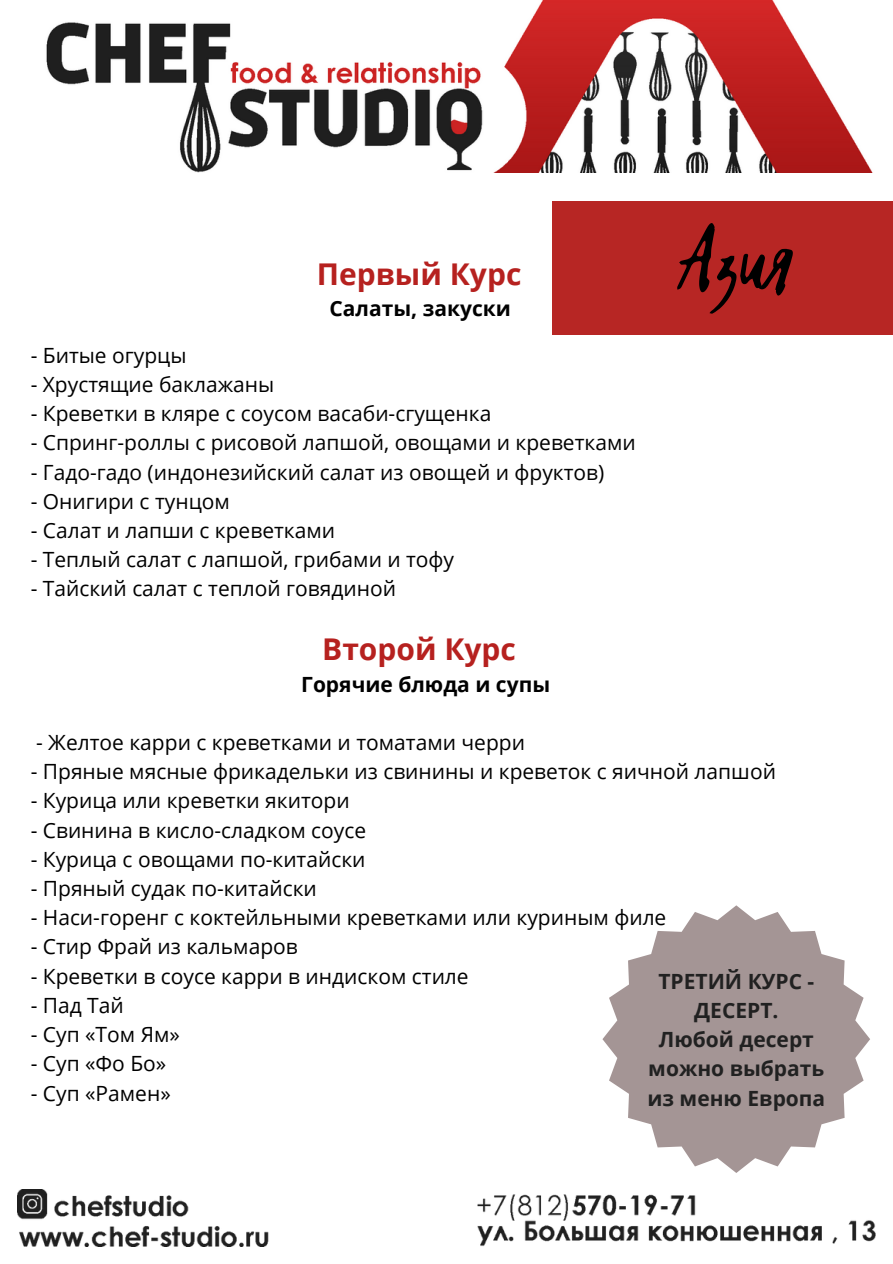
<style>
.page{position:relative;width:893px;height:1264px;background:#fff}
.page>*{position:absolute;margin:0;border:0;box-sizing:border-box;transform-origin:0 0}
.t1{font:89.85px "Hitch Hike";color:#000}
.t2{font:700 30px "Open Sans";color:#b6211f}
.t3{font:21px "Open Sans";color:#000}
.t4{font:700 21px/29.2px "Open Sans";color:#212121;text-align:center}
.t5{font:700 21px "Open Sans";color:#000}
</style>
<div class="page">
<img style="left:46px;top:0;width:827px;height:173px">
<img style="left:17px;top:1189px;width:858px;height:57px">
<div style="left:552px;top:200px;width:340px;height:134px;background:#b6211f"></div>
<svg style="left:602px;top:905px;width:268px;height:267px;fill:#a49595"></svg>
<h2 class="t2" style="left:317px;top:253px;width:206px">Первый Курс</h2>
<p class="t5" style="left:329px;top:294px;width:183px">Салаты, закуски</p>
<h1 class="t1" style="left:677px;top:205px;width:120px">Азия</h1>
<p class="t3" style="left:31px;top:340px;width:157px">- Битые огурцы</p>
<p class="t3" style="left:31px;top:369px;width:245px">- Хрустящие баклажаны</p>
<p class="t3" style="left:31px;top:399px;width:462px">- Креветки в кляре с соусом васаби-сгущенка</p>
<p class="t3" style="left:31px;top:428px;width:606px">- Спринг-роллы с рисовой лапшой, овощами и креветками</p>
<p class="t3" style="left:31px;top:457px;width:575px">- Гадо-гадо (индонезийский салат из овощей и фруктов)</p>
<p class="t3" style="left:31px;top:486px;width:201px">- Онигири с тунцом</p>
<p class="t3" style="left:31px;top:515px;width:306px">- Салат и лапши с креветками</p>
<p class="t3" style="left:31px;top:545px;width:425px">- Теплый салат с лапшой, грибами и тофу</p>
<p class="t3" style="left:31px;top:574px;width:358px">- Тайский салат с теплой говядиной</p>
<h2 class="t2" style="left:322px;top:628px;width:195px">Второй Курс</h2>
<p class="t5" style="left:301px;top:669px;width:250px">Горячие блюда и супы</p>
<p class="t3" style="left:36px;top:727px;width:490px">- Желтое карри с креветками и томатами черри</p>
<p class="t3" style="left:31px;top:756px;width:738px">- Пряные мясные фрикадельки из свинины и креветок с яичной лапшой</p>
<p class="t3" style="left:31px;top:786px;width:320px">- Курица или креветки якитори</p>
<p class="t3" style="left:31px;top:815px;width:337px">- Свинина в кисло-сладком соусе</p>
<p class="t3" style="left:31px;top:844px;width:336px">- Курица с овощами по-китайски</p>
<p class="t3" style="left:31px;top:873px;width:288px">- Пряный судак по-китайски</p>
<p class="t3" style="left:31px;top:902px;width:637px">- Наси-горенг с коктейльными креветками или куриным филе</p>
<p class="t3" style="left:31px;top:932px;width:268px">- Стир Фрай из кальмаров</p>
<p class="t3" style="left:31px;top:961px;width:439px">- Креветки в соусе карри в индиском стиле</p>
<p class="t3" style="left:31px;top:990px;width:86px">- Пад Тай</p>
<p class="t3" style="left:31px;top:1019px;width:151px">- Суп «Том Ям»</p>
<p class="t3" style="left:31px;top:1048px;width:137px">- Суп «Фо Бо»</p>
<p class="t3" style="left:31px;top:1078px;width:142px">- Суп «Рамен»</p>
<p class="t4" style="left:647px;top:965px;width:179px">ТРЕТИЙ КУРС -<br>ДЕСЕРТ.<br>Любой десерт можно выбрать из меню Европа</p>
</div>
